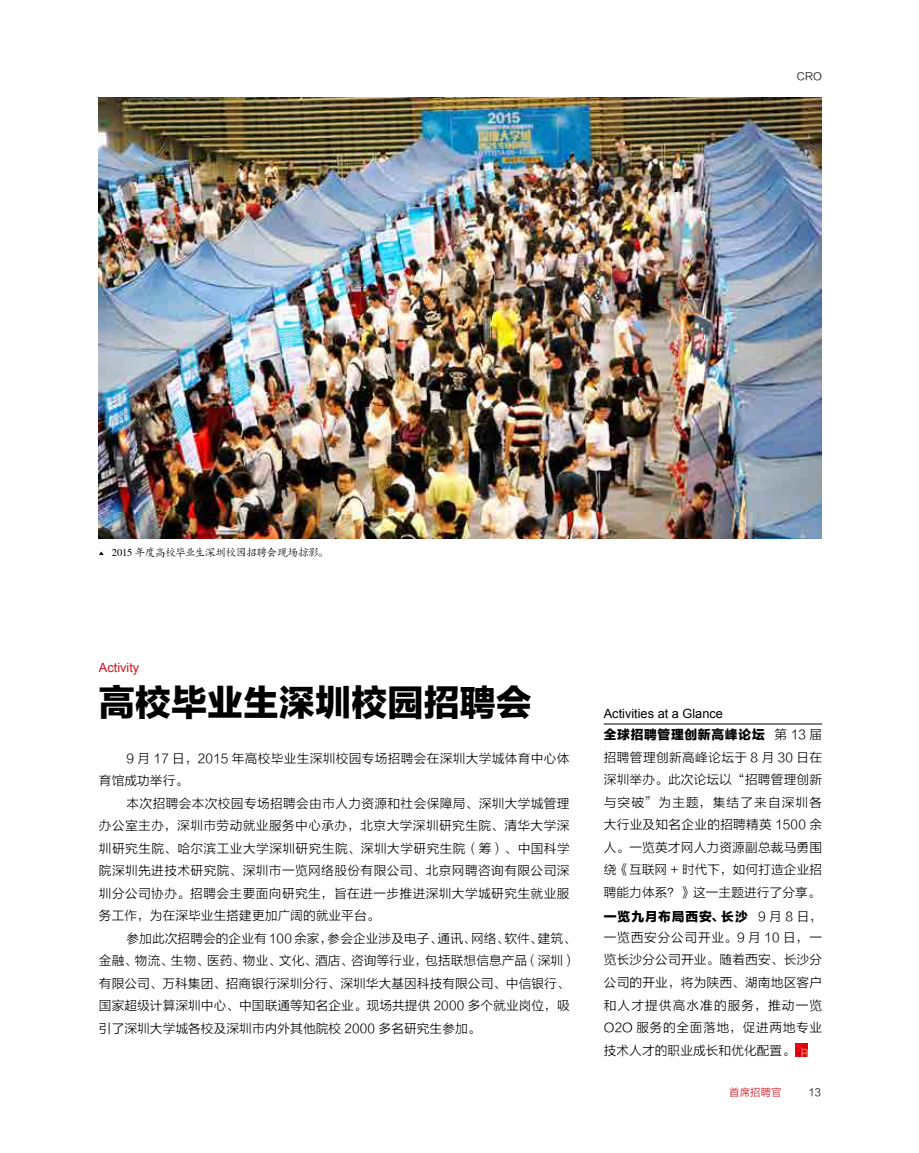
<style>
.page{position:relative;width:919px;height:1153px;background:#fff}
.page>*{position:absolute;margin:0;border:0;box-sizing:border-box;transform-origin:0 0}
.t1{font:36px "FZLTTHJW GB1 0";color:#000}
.t2{font:12.75px/22.5px "FZLTXHK";color:#000;text-align:justify}
.t3{font:12.75px/22.5px "FZLTXHK";letter-spacing:.02em;color:#000}
.t4{font:12.75px "FZLTTHJW GB1 0";letter-spacing:.06em;color:#000}
.t5{font:12.75px "Arial";color:#000}
.t6{font:12.75px "Arial";color:#d0121b}
.t7{font:10.5px "CT Kai Ti SJ";letter-spacing:-.025em;color:#000}
.t8{font:10.5px "FZLTXHK";color:#d0121b}
.t9{font:10.5px "FZLTXHK";color:#000}
.s1{font-family:"FZLTXHK"}
</style>
<div class="page">
<svg style="left:795px;top:1043px;width:12px;height:13px"></svg>
<hr style="left:603px;top:723px;width:219px;height:1px;background:#000">
<svg style="left:99px;top:551px;width:5px;height:4px"></svg>
<img style="left:99px;top:98px;width:722px;height:440px">
<p class="t9" style="left:796px;top:70px;width:27px">CRO</p>
<p class="t7" style="left:112px;top:547px;width:218px">2015 年度高校毕业生深圳校园招聘会现场掠影。</p>
<p class="t6" style="left:99px;top:659px;width:42px">Activity</p>
<h1 class="t1" style="left:99px;top:682px;width:434px">高校毕业生深圳校园招聘会</h1>
<p class="t3" style="left:99px;top:747px;width:472px;text-indent:28px">9 月 17 日，2015 年高校毕业生深圳校园专场招聘会在深圳大学城体育中心体育馆成功举行。</p>
<p class="t2" style="left:99px;top:792px;width:472px;text-indent:28px">本次招聘会本次校园专场招聘会由市人力资源和社会保障局、深圳大学城管理办公室主办，深圳市劳动就业服务中心承办，北京大学深圳研究生院、清华大学深圳研究生院、哈尔滨工业大学深圳研究生院、深圳大学研究生院（筹）、中国科学院深圳先进技术研究院、深圳市一览网络股份有限公司、北京网聘咨询有限公司深圳分公司协办。招聘会主要面向研究生，旨在进一步推进深圳大学城研究生就业服务工作，为在深毕业生搭建更加广阔的就业平台。</p>
<p class="t2" style="left:99px;top:927px;width:478px;text-align:left;text-indent:28px">参加此次招聘会的企业有 100 余家，参会企业涉及电子、通讯、网络、软件、建筑、金融、物流、生物、医药、物业、文化、酒店、咨询等行业，包括联想信息产品（深圳）有限公司、万科集团、招商银行深圳分行、深圳华大基因科技有限公司、中信银行、国家超级计算深圳中心、中国联通等知名企业。现场共提供 2000 多个就业岗位，吸引了深圳大学城各校及深圳市内外其他院校 2000 多名研究生参加。</p>
<p class="t5" style="left:603px;top:704px;width:121px">Activities at a Glance</p>
<p class="t4" style="left:603px;top:727px;width:220px">全球招聘管理创新高峰论坛 <span class="s1">第 13 届</span></p>
<p class="t2" style="left:603px;top:746px;width:220px">招聘管理创新高峰论坛于 8 月 30 日在深圳举办。此次论坛以“招聘管理创新与突破”为主题，集结了来自深圳各大行业及知名企业的招聘精英 1500 余人。一览英才网人力资源副总裁马勇围绕《互联网 + 时代下，如何打造企业招聘能力体系？》这一主题进行了分享。</p>
<p class="t4" style="left:603px;top:909px;width:220px">一览九月布局西安、长沙 <span class="s1">9 月 8 日，</span></p>
<p class="t2" style="left:603px;top:926px;width:220px">一览西安分公司开业。9 月 10 日，一览长沙分公司开业。随着西安、长沙分公司的开业，将为陕西、湖南地区客户和人才提供高水准的服务，推动一览O2O 服务的全面落地，促进两地专业技术人才的职业成长和优化配置。</p>
<p class="t8" style="left:729px;top:1086px;width:54px">首席招聘官</p>
<p class="t9" style="left:808px;top:1086px;width:14px">13</p>
</div>
